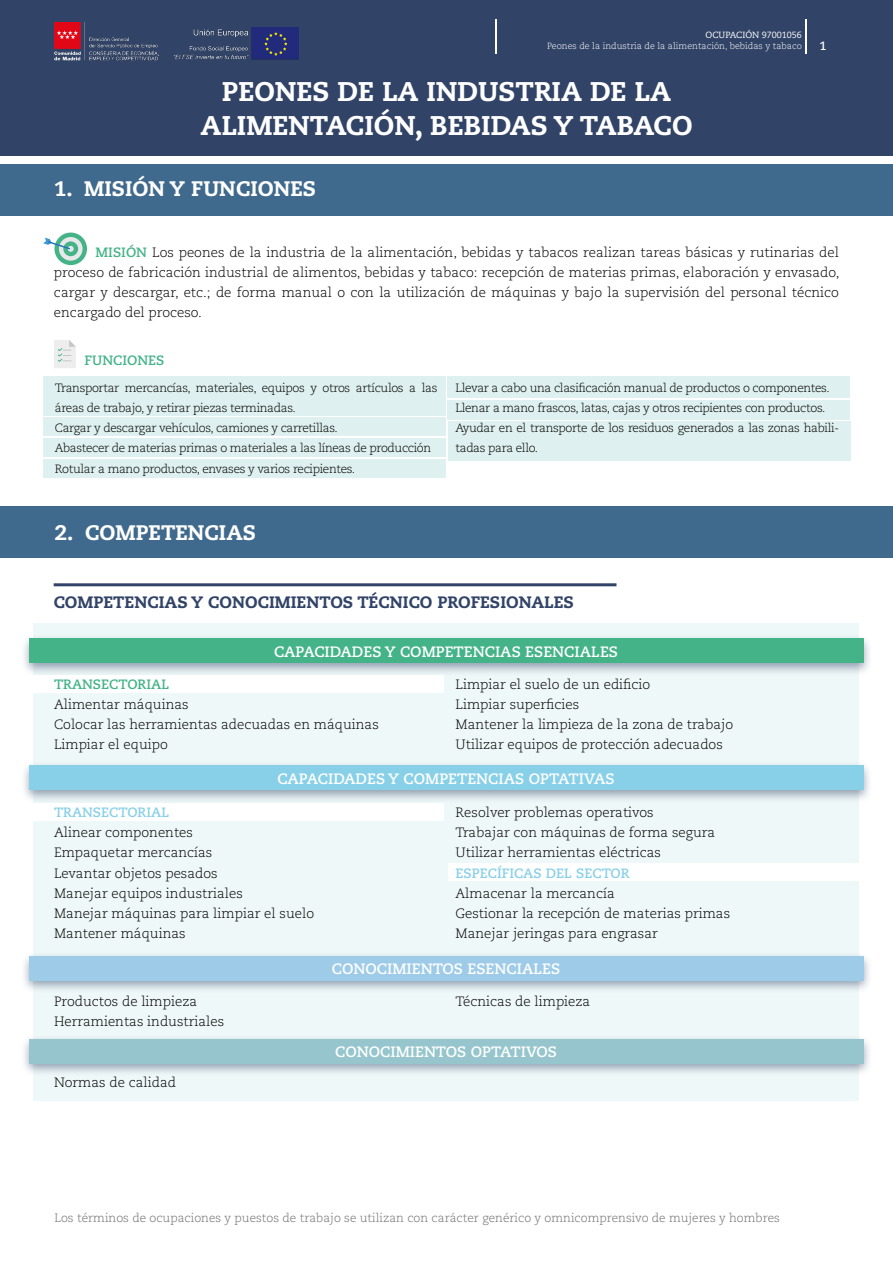
<style>
.page{position:relative;width:893px;height:1263px;background:#fff}
.page>*{position:absolute;margin:0;border:0;box-sizing:border-box;transform-origin:0 0}
.t1{font:800 27px/33.8px "Caecilia LT Std";color:#fff;text-align:center}
.t2{font:800 21px "Caecilia LT Std";color:#fff}
.t3{font:800 16.5px "Caecilia LT Std";color:#314366}
.t4{font:700 15px "Caecilia LT Std";color:#fff}
.t5{font:300 13.5px/20.2px "Caecilia LT Std";color:#000}
.t6{font:700 13.5px "Caecilia LT Std";color:#88d0e8}
.t7{font:700 13.5px "Caecilia LT Std";color:#44b388}
.t8{font:300 12px/20.2px "Caecilia LT Std";letter-spacing:-.03em;color:#000}
.t9{font:300 12px "Caecilia LT Std";color:#706f6f}
.t10{font:700 12px "Caecilia LT Std";color:#fff}
.t11{font:300 9px "Caecilia LT Std";color:#fff}
.t12{font:9px "Caecilia LT Std";color:#fff}
.s1{font-weight:700;color:#44b388}
</style>
<div class="page">
<div style="left:0;top:0;width:893px;height:155px;background:#314366"></div>
<hr style="left:805px;top:20px;width:1px;height:34px;background:#fff">
<hr style="left:496px;top:20px;width:1px;height:34px;background:#fff">
<img style="left:174px;top:28px;width:124px;height:32px">
<img style="left:54px;top:22px;width:104px;height:39px">
<div style="left:0;top:164px;width:893px;height:52px;background:#406a8d"></div>
<div style="left:34px;top:623px;width:825px;height:477px;background:#eff8f8"></div>
<div style="left:43px;top:376px;width:403px;height:40px;background:#def0ef"></div>
<div style="left:447px;top:376px;width:403px;height:22px;background:#def0ef"></div>
<div style="left:448px;top:400px;width:402px;height:20px;background:#def0ef"></div>
<div style="left:448px;top:422px;width:403px;height:39px;background:#def0ef"></div>
<div style="left:43px;top:417px;width:403px;height:19px;background:#def0ef"></div>
<div style="left:43px;top:438px;width:403px;height:19px;background:#def0ef"></div>
<div style="left:43px;top:459px;width:403px;height:19px;background:#def0ef"></div>
<div style="left:54px;top:233px;width:33px;height:32px;background:#44b388;border-radius:50%"></div>
<svg style="left:59px;top:237px;width:24px;height:24px"></svg>
<div style="left:63px;top:241px;width:15px;height:15px;background:#44b388;border-radius:50%"></div>
<svg style="left:43px;top:238px;width:31px;height:14px"></svg>
<svg style="left:54px;top:340px;width:22px;height:28px"></svg>
<div style="left:0;top:506px;width:893px;height:52px;background:#406a8d"></div>
<hr style="left:54px;top:583px;width:562px;height:3px;background:#314366">
<div style="left:20px;top:634px;width:853px;height:42px;background:#314366;opacity:.5"></div>
<div style="left:29px;top:639px;width:835px;height:24px;background:#44b388"></div>
<div style="left:20px;top:761px;width:853px;height:42px;background:#314366;opacity:.5"></div>
<div style="left:29px;top:766px;width:835px;height:24px;background:#88d0e8"></div>
<div style="left:34px;top:676px;width:410px;height:17px;background:#fff"></div>
<div style="left:34px;top:803px;width:410px;height:18px;background:#fff"></div>
<div style="left:448px;top:864px;width:411px;height:17px;background:#fff"></div>
<div style="left:20px;top:951px;width:853px;height:43px;background:#314366;opacity:.5"></div>
<div style="left:29px;top:956px;width:835px;height:24px;background:#9ecbe8"></div>
<div style="left:20px;top:1034px;width:853px;height:43px;background:#314366;opacity:.5"></div>
<div style="left:29px;top:1040px;width:835px;height:23px;background:#96c5cd"></div>
<p class="t12" style="left:706px;top:29px;width:98px">OCUPACIÓN 97001056</p>
<p class="t11" style="left:547px;top:41px;width:256px">Peones de la industria de la alimentación, bebidas y tabaco</p>
<h1 class="t1" style="left:200px;top:75px;width:494px">PEONES DE LA INDUSTRIA DE LA<br>ALIMENTACIÓN, BEBIDAS Y TABACO</h1>
<h2 class="t2" style="left:54px;top:175px;width:264px">1. MISIÓN Y FUNCIONES</h2>
<p class="t10" style="left:819px;top:39px;width:9px">1</p>
<p class="t5" style="left:54px;top:242px;width:787px;text-align:justify;text-indent:42px"><span class="s1">MISIÓN</span> Los peones de la industria de la alimentación, bebidas y tabacos realizan tareas básicas y rutinarias del proceso de fabricación industrial de alimentos, bebidas y tabaco: recepción de materias primas, elaboración y envasado, cargar y descargar, etc.; de forma manual o con la utilización de máquinas y bajo la supervisión del personal técnico encargado del proceso.</p>
<p class="t7" style="left:84px;top:352px;width:81px">FUNCIONES</p>
<p class="t8" style="left:55px;top:378px;width:384px">Transportar mercancías, materiales, equipos y otros artículos a las áreas de trabajo, y retirar piezas terminadas.<br>Cargar y descargar vehículos, camiones y carretillas.<br>Abastecer de materias primas o materiales a las líneas de producción Rotular a mano productos, envases y varios recipientes.</p>
<p class="t8" style="left:455px;top:377px;width:385px">Llevar a cabo una clasificación manual de productos o componentes.<br>Llenar a mano frascos, latas, cajas y otros recipientes con productos.<br>Ayudar en el transporte de los residuos generados a las zonas habili&shy;tadas para ello.</p>
<h2 class="t2" style="left:55px;top:520px;width:203px">2. COMPETENCIAS</h2>
<p class="t3" style="left:54px;top:591px;width:522px">COMPETENCIAS Y CONOCIMIENTOS TÉCNICO PROFESIONALES</p>
<p class="t4" style="left:274px;top:642px;width:345px">CAPACIDADES Y COMPETENCIAS ESENCIALES</p>
<p class="t7" style="left:54px;top:676px;width:117px">TRANSECTORIAL</p>
<p class="t5" style="left:54px;top:694px;width:326px">Alimentar máquinas<br>Colocar las herramientas adecuadas en máquinas<br>Limpiar el equipo</p>
<p class="t5" style="left:455px;top:674px;width:279px">Limpiar el suelo de un edificio<br>Limpiar superficies<br>Mantener la limpieza de la zona de trabajo Utilizar equipos de protección adecuados</p>
<p class="t4" style="left:278px;top:769px;width:338px">CAPACIDADES Y COMPETENCIAS OPTATIVAS</p>
<p class="t6" style="left:54px;top:804px;width:117px">TRANSECTORIAL</p>
<p class="t5" style="left:54px;top:823px;width:262px">Alinear componentes<br>Empaquetar mercancías<br>Levantar objetos pesados<br>Manejar equipos industriales<br>Manejar máquinas para limpiar el suelo<br>Mantener máquinas</p>
<p class="t5" style="left:54px;top:991px;width:172px">Productos de limpieza<br>Herramientas industriales</p>
<p class="t5" style="left:54px;top:1072px;width:123px">Normas de calidad</p>
<p class="t5" style="left:455px;top:802px;width:261px">Resolver problemas operativos<br>Trabajar con máquinas de forma segura<br>Utilizar herramientas eléctricas</p>
<p class="t6" style="left:455px;top:865px;width:176px">ESPECÍFICAS DEL SECTOR</p>
<p class="t5" style="left:455px;top:883px;width:276px">Almacenar la mercancía<br>Gestionar la recepción de materias primas<br>Manejar jeringas para engrasar</p>
<p class="t4" style="left:332px;top:960px;width:230px">CONOCIMIENTOS ESENCIALES</p>
<p class="t5" style="left:455px;top:991px;width:136px">Técnicas de limpieza</p>
<p class="t4" style="left:335px;top:1043px;width:223px">CONOCIMIENTOS OPTATIVOS</p>
<p class="t9" style="left:54px;top:1211px;width:727px">Los términos de ocupaciones y puestos de trabajo se utilizan con carácter genérico y omnicomprensivo de mujeres y hombres</p>
</div>
